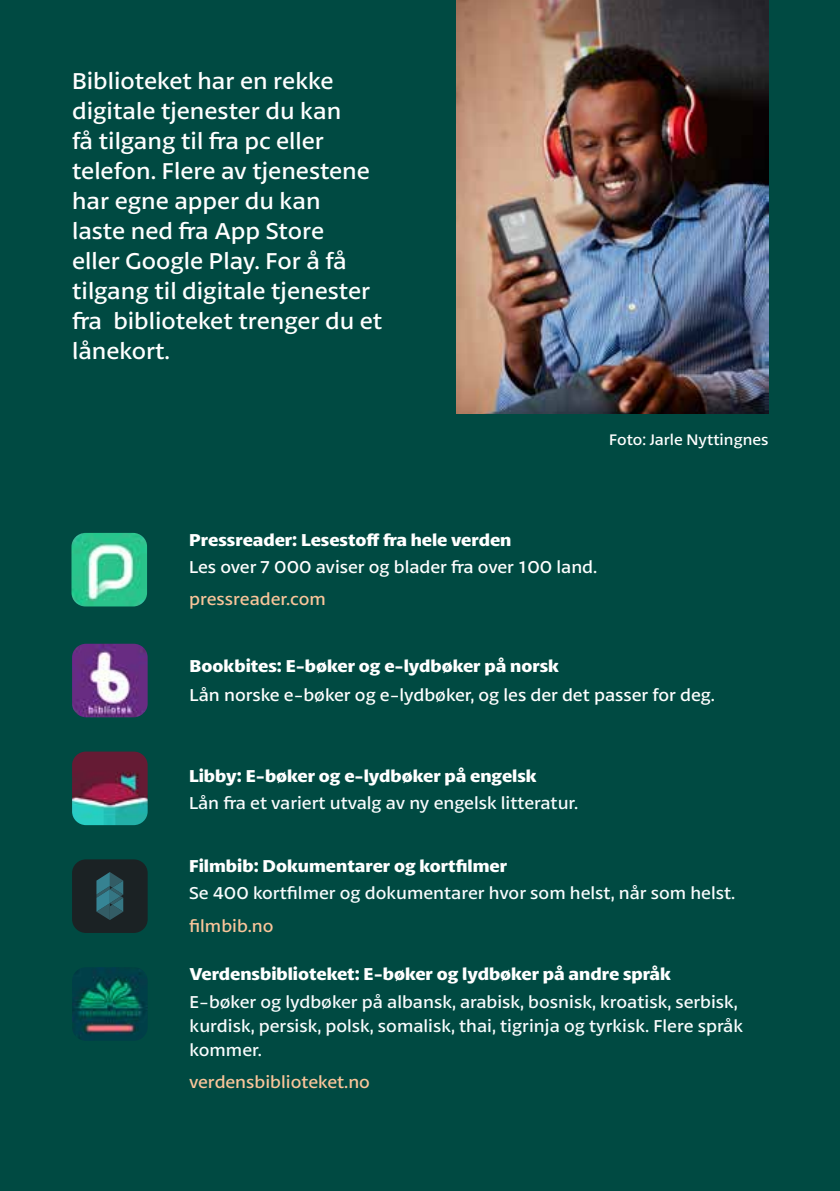
<style>
.page{position:relative;width:840px;height:1191px;background:#fff}
.page>*{position:absolute;margin:0;border:0;box-sizing:border-box;transform-origin:0 0}
.t1{font:24px/30px "Petala Pro";color:#fff}
.t2{font:18px/24px "Petala Pro";color:#f9fcfd}
.t3{font:700 18px "Petala Pro";color:#fff}
.t4{font:18px "Petala Pro";color:#fff}
.t5{font:18px "Petala Pro";color:#fac59a}
.t6{font:16px "Petala Pro";color:#fff}
</style>
<div class="page">
<div style="left:0;top:0;width:839px;height:1191px;background:#004a42"></div>
<img style="left:456px;top:0;width:312px;height:414px">
<img style="left:72px;top:751px;width:75px;height:74px">
<img style="left:71px;top:533px;width:76px;height:73px">
<img style="left:72px;top:644px;width:75px;height:73px">
<img style="left:72px;top:967px;width:75px;height:73px">
<div style="left:72px;top:859px;width:75px;height:74px;background:#1b2224;border-radius:14px"></div>
<svg style="left:96px;top:872px;width:27px;height:48px"></svg>
<p class="t1" style="left:72px;top:66px;width:312px">Biblioteket har en rekke digitale tjenester du kan<br>få tilgang til fra pc eller telefon. Flere av tjenestene har egne apper du kan<br>laste ned fra App Store<br>eller Google Play. For å få tilgang til digitale tjenester fra biblioteket trenger du et lånekort.</p>
<p class="t6" style="left:608px;top:429px;width:161px">Foto: Jarle Nyttingnes</p>
<p class="t3" style="left:189px;top:529px;width:324px">Pressreader: Lesestoff fra hele verden</p>
<p class="t4" style="left:189px;top:555px;width:409px">Les over 7 000 aviser og blader fra over 100 land.</p>
<p class="t5" style="left:189px;top:588px;width:138px">pressreader.com</p>
<p class="t3" style="left:189px;top:656px;width:370px">Bookbites: E-bøker og e-lydbøker på norsk</p>
<p class="t4" style="left:189px;top:683px;width:526px">Lån norske e-bøker og e-lydbøker, og les der det passer for deg.</p>
<p class="t3" style="left:189px;top:765px;width:349px">Libby: E-bøker og e-lydbøker på engelsk</p>
<p class="t2" style="left:189px;top:791px;width:390px">Lån fra et variert utvalg av ny engelsk litteratur.</p>
<p class="t3" style="left:189px;top:855px;width:319px">Filmbib: Dokumentarer og kortfilmer</p>
<p class="t2" style="left:189px;top:880px;width:547px">Se 400 kortfilmer og dokumentarer hvor som helst, når som helst.</p>
<p class="t5" style="left:189px;top:914px;width:86px">filmbib.no</p>
<p class="t3" style="left:189px;top:963px;width:482px">Verdensbiblioteket: E-bøker og lydbøker på andre språk</p>
<p class="t2" style="left:189px;top:989px;width:554px">E-bøker og lydbøker på albansk, arabisk, bosnisk, kroatisk, serbisk, kurdisk, persisk, polsk, somalisk, thai, tigrinja og tyrkisk. Flere språk kommer.</p>
<p class="t5" style="left:189px;top:1070px;width:182px">verdensbiblioteket.no</p>
</div>
